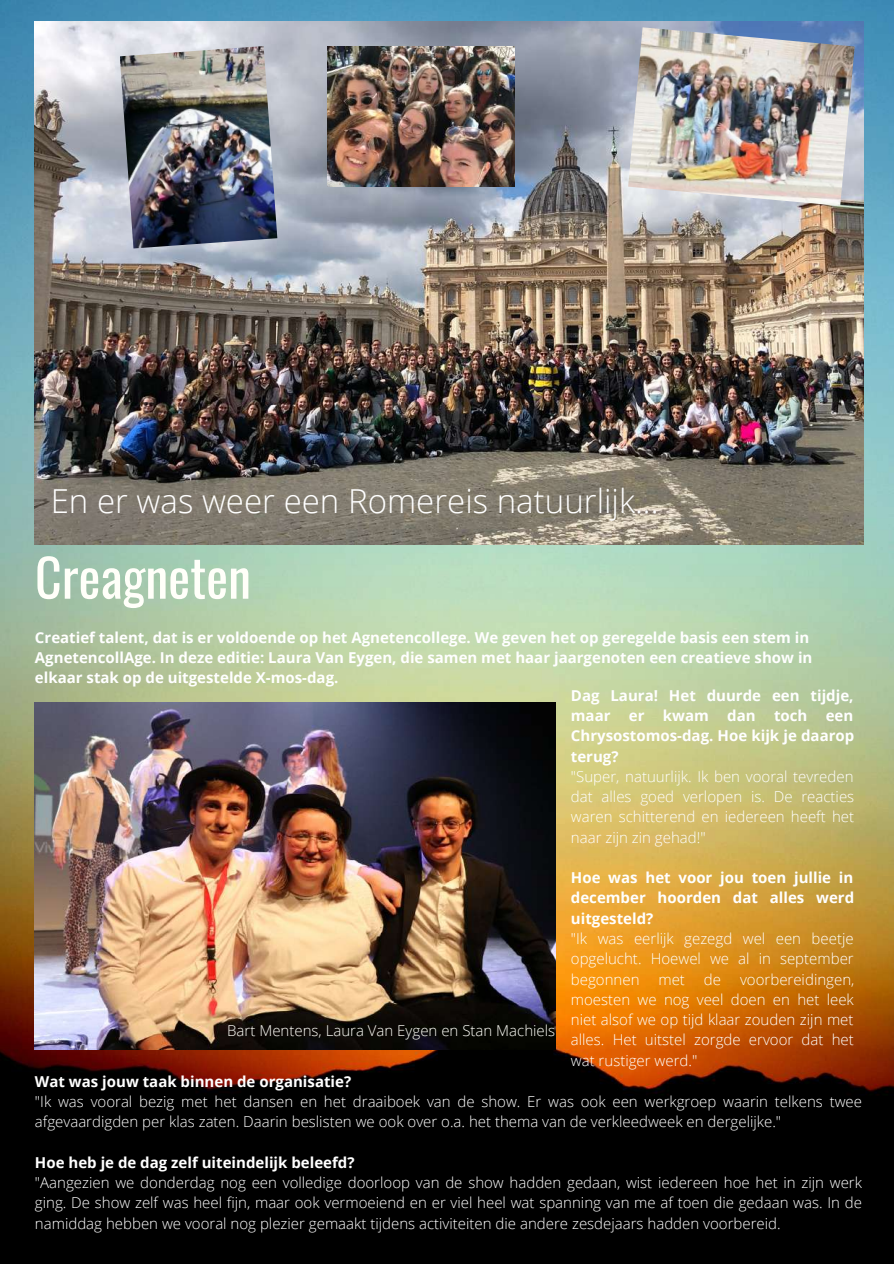
<style>
.page{position:relative;width:894px;height:1264px;background:#fff}
.page>*{position:absolute;margin:0;border:0;box-sizing:border-box;transform-origin:0 0}
.t1{font:52.05px "Oswald";color:#fffff9}
.t2{font:300 33px "Open Sans";color:#fff}
.t3{font:300 15px/20.2px "Open Sans";color:#fff;text-align:justify}
.t4{font:700 15px/20.2px "Open Sans";color:#fff;text-align:justify}
.t5{font:300 15px "Open Sans";color:#fffff9}
</style>
<div class="page">
<img style="left:0;top:0;width:893px;height:1263px">
<img style="left:35px;top:702px;width:520px;height:347px">
<img style="left:35px;top:22px;width:828px;height:522px">
<img style="left:120px;top:46px;width:157px;height:202px">
<img style="left:327px;top:46px;width:187px;height:141px">
<img style="left:628px;top:27px;width:226px;height:179px">
<h2 class="t2" style="left:51px;top:478px;width:609px">En er was weer een Romereis natuurlijk...</h2>
<h1 class="t1" style="left:35px;top:536px;width:217px">Creagneten</h1>
<p class="t4" style="left:35px;top:627px;width:778px;text-align:left">Creatief talent, dat is er voldoende op het Agnetencollege. We geven het op geregelde basis een stem in<br>AgnetencollAge. In deze editie: Laura Van Eygen, die samen met haar jaargenoten een creatieve show in elkaar stak op de uitgestelde X-mos-dag.</p>
<p class="t5" style="left:227px;top:1020px;width:329px">Bart Mentens, Laura Van Eygen en Stan Machiels</p>
<p class="t4" style="left:570px;top:684px;width:285px">Dag Laura! Het duurde een tijdje, maar er kwam dan toch een Chrysostomos-dag. Hoe kijk je daarop terug?</p>
<p class="t3" style="left:570px;top:765px;width:285px">"Super, natuurlijk. Ik ben vooral tevreden dat alles goed verlopen is. De reacties waren schitterend en iedereen heeft het naar zijn zin gehad!"</p>
<p class="t4" style="left:570px;top:867px;width:285px">Hoe was het voor jou toen jullie in december hoorden dat alles werd uitgesteld?</p>
<p class="t3" style="left:570px;top:928px;width:284px">"Ik was eerlijk gezegd wel een beetje opgelucht. Hoewel we al in september begonnen</p>
<p class="t3" style="left:570px;top:968px;width:285px;text-indent:169px">voorbereidingen, moesten we nog veel doen en het leek niet alsof we op tijd klaar zouden zijn met alles. Het uitstel zorgde ervoor dat het wat rustiger werd."</p>
<p class="t3" style="left:658px;top:968px;width:28px">met</p>
<p class="t3" style="left:703px;top:968px;width:19px">de</p>
<p class="t4" style="left:35px;top:1070px;width:317px">Wat was jouw taak binnen de organisatie?</p>
<p class="t3" style="left:35px;top:1090px;width:828px">"Ik was vooral bezig met het dansen en het draaiboek van de show. Er was ook een werkgroep waarin telkens twee afgevaardigden per klas zaten. Daarin beslisten we ook over o.a. het thema van de verkleedweek en dergelijke."</p>
<p class="t4" style="left:35px;top:1151px;width:321px">Hoe heb je de dag zelf uiteindelijk beleefd?</p>
<p class="t3" style="left:35px;top:1171px;width:828px">"Aangezien we donderdag nog een volledige doorloop van de show hadden gedaan, wist iedereen hoe het in zijn werk ging. De show zelf was heel fijn, maar ook vermoeiend en er viel heel wat spanning van me af toen die gedaan was. In de namiddag hebben we vooral nog plezier gemaakt tijdens activiteiten die andere zesdejaars hadden voorbereid.</p>
</div>
